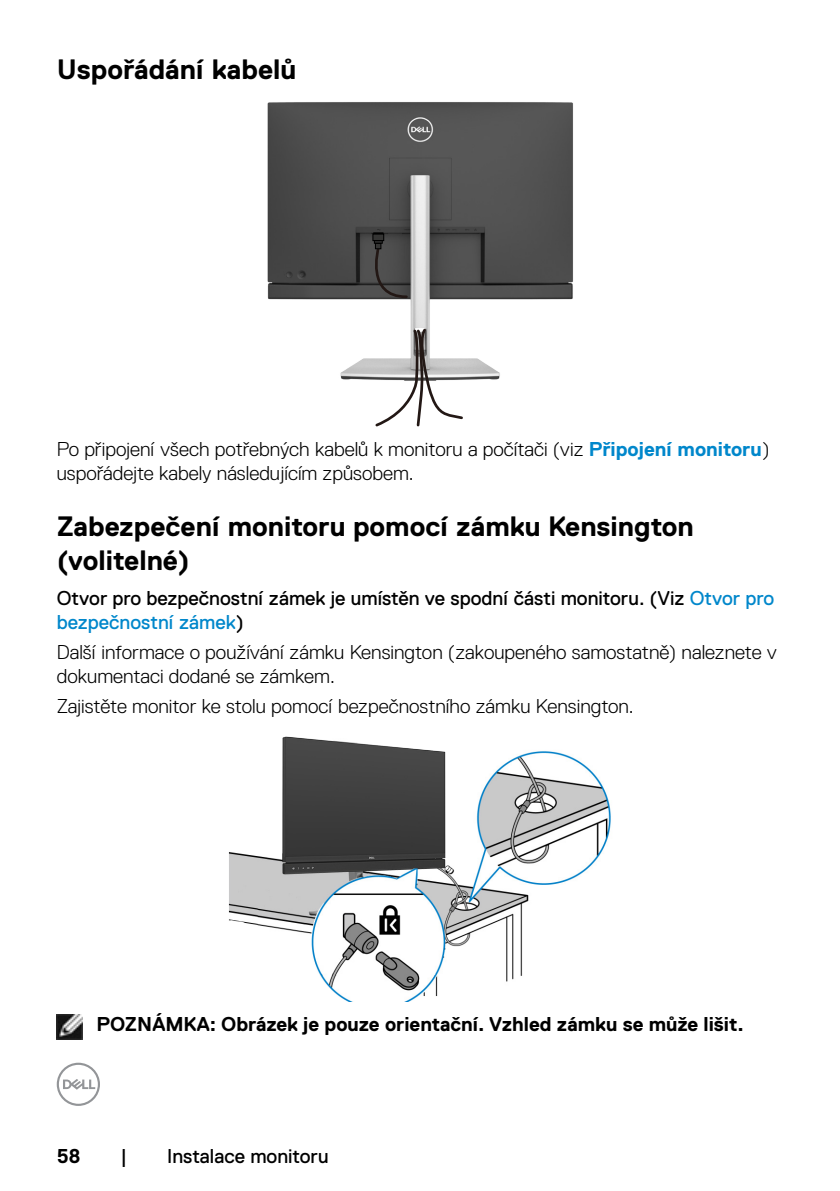
<style>
.page{position:relative;width:840px;height:1191px;background:#fff}
.page>*{position:absolute;margin:0;border:0;box-sizing:border-box;transform-origin:0 0}
.t1{font:700 28px/33.6px "Dell Replica";color:#000}
.t2{font:300 20px/24px "Dell Replica";color:#000}
.t3{font:20px/24px "Dell Replica";color:#000}
.t4{font:700 20px "Dell Replica";color:#000}
.s1{font-weight:700;color:#0087cb}
.s2{color:#0087cb}
</style>
<div class="page">
<svg style="left:57px;top:1062px;width:43px;height:44px"></svg>
<img style="left:267px;top:102px;width:306px;height:278px">
<svg style="left:373px;top:326px;width:91px;height:100px"></svg>
<div style="left:372px;top:234px;width:11px;height:7px;background:#353534"></div>
<div style="left:372px;top:234px;width:11px;height:7px;border:1px solid #000"></div>
<svg style="left:365px;top:240px;width:44px;height:59px;background:#464545"></svg>
<img style="left:228px;top:736px;width:383px;height:265px">
<img style="left:57px;top:1014px;width:25px;height:25px">
<h1 class="t1" style="left:57px;top:52px;width:241px">Uspořádání kabelů</h1>
<p class="t2" style="left:57px;top:437px;width:714px">Po připojení všech potřebných kabelů k monitoru a počítači (viz <span class="s1">Připojení monitoru</span>) uspořádejte kabely následujícím způsobem.</p>
<h1 class="t1" style="left:57px;top:510px;width:638px">Zabezpečení monitoru pomocí zámku Kensington (volitelné)</h1>
<p class="t3" style="left:57px;top:586px;width:718px">Otvor pro bezpečnostní zámek je umístěn ve spodní části monitoru. (Viz <span class="s2">Otvor pro bezpečnostní zámek</span>)</p>
<p class="t2" style="left:57px;top:640px;width:721px">Další informace o používání zámku Kensington (zakoupeného samostatně) naleznete v dokumentaci dodané se zámkem.</p>
<p class="t2" style="left:57px;top:694px;width:578px">Zajistěte monitor ke stolu pomocí bezpečnostního zámku Kensington.</p>
<p class="t4" style="left:96px;top:1013px;width:648px">POZNÁMKA: Obrázek je pouze orientační. Vzhled zámku se může lišit.</p>
<p class="t4" style="left:57px;top:1144px;width:25px">58</p>
<p class="t3" style="left:120px;top:1143px;width:8px">|</p>
<p class="t3" style="left:167px;top:1143px;width:163px">Instalace monitoru</p>
</div>
